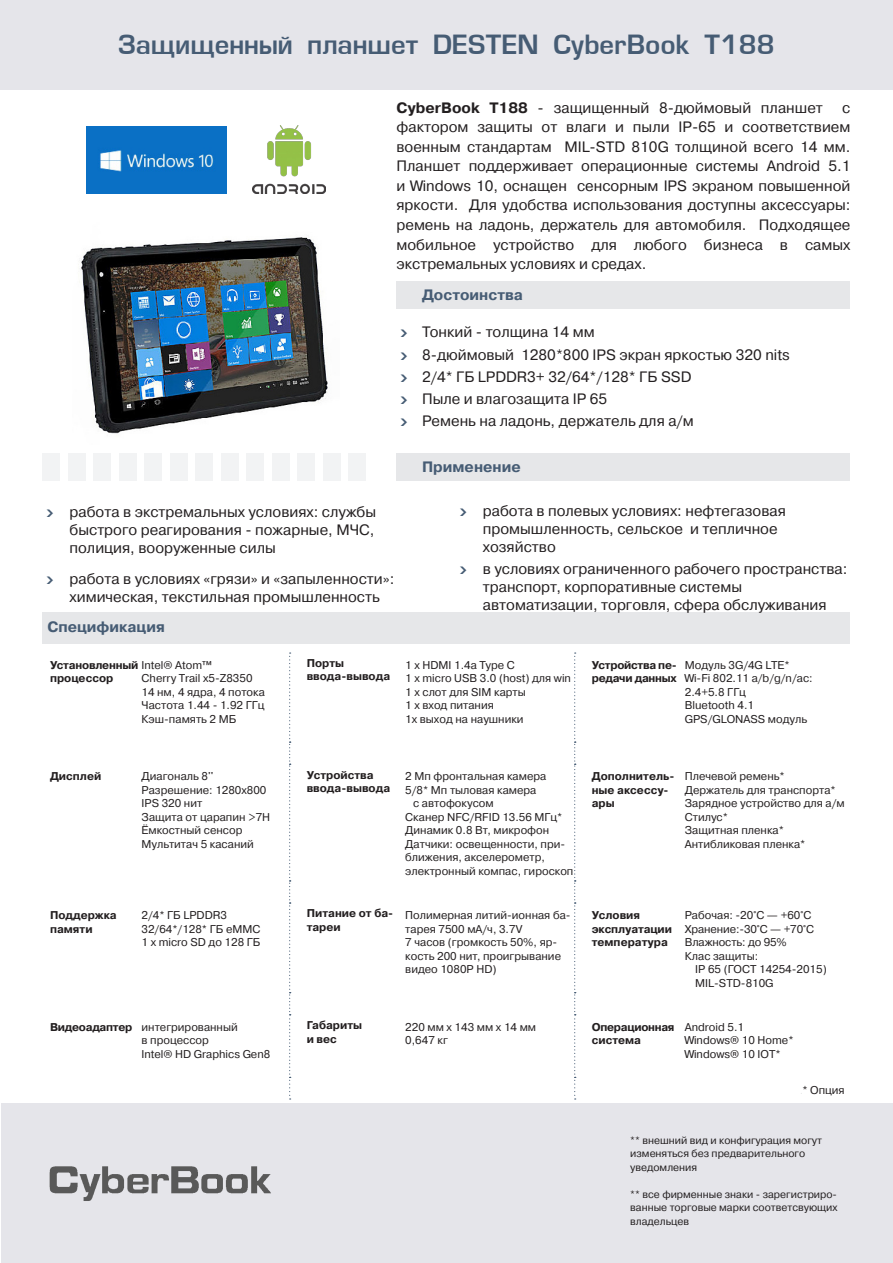
<style>
.page{position:relative;width:893px;height:1263px;background:#fff}
.page>*{position:absolute;margin:0;border:0;box-sizing:border-box;transform-origin:0 0}
.t1{font:700 27px "Evropa";color:#465c74}
.Paragraph_Style_1{font:15px/19.5px "Pragmatica WINC";color:#231f20}
.t2{font:700 15px "Pragmatica WINC";color:#465c74}
.t3{font:11.25px/13.5px "Pragmatica WINC";color:#231f20}
.t4{font:700 11.25px/13.5px "Pragmatica WINC";color:#231f20}
.t5{font:700 11.25px/13.5px "Pragmatica WINC";letter-spacing:-.025em;color:#231f20}
.t6{font:700 11.25px/13.5px "Pragmatica WINC";letter-spacing:-.02em;color:#231f20}
.t7{font:10.5px/13.5px "Pragmatica WINC";color:#231f20}
.s1{font-weight:700}
.s2{font-weight:400}
</style>
<div class="page">
<div style="left:0;top:0;width:893px;height:89px;background:#e5e5ea"></div>
<div style="left:396px;top:281px;width:454px;height:28px;background:#e6e7e9"></div>
<div style="left:43px;top:612px;width:807px;height:31px;background:#e6e7e9"></div>
<svg style="left:289px;top:652px;width:2px;height:447px"></svg>
<svg style="left:574px;top:652px;width:2px;height:447px"></svg>
<div style="left:1px;top:1103px;width:892px;height:160px;background:#e5e5ea"></div>
<div style="left:396px;top:453px;width:454px;height:27px;background:#e6e7e9"></div>
<div style="left:43px;top:453px;width:17px;height:28px;background:#f2f3f4"></div>
<div style="left:68px;top:453px;width:17px;height:28px;background:#f2f3f4"></div>
<div style="left:94px;top:453px;width:17px;height:28px;background:#f2f3f4"></div>
<div style="left:119px;top:453px;width:17px;height:28px;background:#f2f3f4"></div>
<div style="left:145px;top:453px;width:17px;height:28px;background:#f2f3f4"></div>
<div style="left:170px;top:453px;width:17px;height:28px;background:#f2f3f4"></div>
<div style="left:196px;top:453px;width:17px;height:28px;background:#f2f3f4"></div>
<div style="left:221px;top:453px;width:17px;height:28px;background:#f2f3f4"></div>
<div style="left:247px;top:453px;width:17px;height:28px;background:#f2f3f4"></div>
<div style="left:272px;top:453px;width:17px;height:28px;background:#f2f3f4"></div>
<div style="left:298px;top:453px;width:17px;height:28px;background:#f2f3f4"></div>
<div style="left:323px;top:453px;width:17px;height:28px;background:#f2f3f4"></div>
<div style="left:349px;top:453px;width:17px;height:28px;background:#f2f3f4"></div>
<img style="left:253px;top:126px;width:72px;height:68px">
<img style="left:86px;top:126px;width:141px;height:67px">
<img style="left:81px;top:237px;width:247px;height:197px">
<img style="left:50px;top:1166px;width:221px;height:35px">
<p class="t1" style="left:118px;top:30px;width:658px">Защищенный планшет DESTEN CyberBook T188</p>
<p class="Paragraph_Style_1" style="left:396px;top:98px;width:428px"><span class="s1">CyberBook T188</span> - защищенный 8-дюймовый планшет</p>
<p class="Paragraph_Style_1" style="left:396px;top:98px;width:455px;text-align:justify;text-indent:446px">с фактором защиты от влаги и пыли IP-65 и соответствием военным стандартам MIL-STD 810G толщиной всего 14 мм.<br>Планшет поддерживает операционные системы Android 5.1 и Windows 10, оснащен сенсорным IPS экраном повышенной яркости. Для удобства использования доступны аксессуары: ремень на ладонь, держатель для автомобиля. Подходящее мобильное устройство для любого бизнеса в самых экстремальных условиях и средах.</p>
<p class="t2" style="left:422px;top:287px;width:102px">Достоинства</p>
<p class="Paragraph_Style_1" style="left:422px;top:323px;width:174px">Тонкий - толщина 14 мм</p>
<p class="Paragraph_Style_1" style="left:422px;top:345px;width:369px">8-дюймовый 1280*800 IPS экран яркостью 320 nits</p>
<p class="Paragraph_Style_1" style="left:422px;top:367px;width:271px">2/4* ГБ LPDDR3+ 32/64*/128* ГБ SSD</p>
<p class="Paragraph_Style_1" style="left:422px;top:389px;width:187px">Пыле и влагозащита IP 65</p>
<p class="Paragraph_Style_1" style="left:422px;top:412px;width:273px">Ремень на ладонь, держатель для а/м</p>
<p class="Paragraph_Style_1" style="left:70px;top:503px;width:308px;line-height:18px;text-align:justify">работа в экстремальных условиях: службы быстрого реагирования - пожарные, МЧС, полиция, вооруженные силы</p>
<p class="Paragraph_Style_1" style="left:70px;top:570px;width:326px;line-height:18px">работа в условиях «грязи» и «запыленности»: химическая, текстильная промышленность</p>
<p class="t2" style="left:422px;top:459px;width:100px">Применение</p>
<p class="Paragraph_Style_1" style="left:483px;top:502px;width:304px;line-height:18px">работа в полевых условиях: нефтегазовая промышленность, сельское и тепличное хозяйство</p>
<p class="Paragraph_Style_1" style="left:483px;top:560px;width:366px;line-height:18px">в условиях ограниченного рабочего пространства: транспорт, корпоративные системы автоматизации, торговля, сфера обслуживания</p>
<p class="t2" style="left:48px;top:618px;width:119px">Спецификация</p>
<p class="t6" style="left:50px;top:658px;width:163px">Установленный <span class="s2">Intel® Atom™ </span>процессор</p>
<p class="t3" style="left:142px;top:671px;width:112px">Cherry Trail x5-Z8350</p>
<p class="t3" style="left:142px;top:685px;width:125px">14 нм, 4 ядра, 4 потока</p>
<p class="t3" style="left:142px;top:698px;width:124px">Частота 1.44 - 1.92 ГГц</p>
<p class="t3" style="left:142px;top:712px;width:96px">Кэш-память 2 МБ</p>
<p class="t4" style="left:50px;top:770px;width:53px">Дисплей</p>
<p class="t3" style="left:142px;top:770px;width:73px">Диагональ 8''</p>
<p class="t3" style="left:142px;top:783px;width:126px">Разрешение: 1280x800</p>
<p class="t3" style="left:142px;top:797px;width:62px">IPS 320 нит</p>
<p class="t3" style="left:142px;top:810px;width:130px">Защита от царапин &gt;7H</p>
<p class="t3" style="left:142px;top:824px;width:102px">Ёмкостный сенсор</p>
<p class="t3" style="left:142px;top:837px;width:114px">Мультитач 5 касаний</p>
<p class="t4" style="left:50px;top:908px;width:68px">Поддержка памяти</p>
<p class="t3" style="left:142px;top:908px;width:120px">2/4* ГБ LPDDR3<br>32/64*/128* ГБ eMMC</p>
<p class="t3" style="left:142px;top:935px;width:120px">1 x micro SD до 128 ГБ</p>
<p class="t4" style="left:307px;top:656px;width:85px">Порты ввода-вывода</p>
<p class="t3" style="left:405px;top:658px;width:111px">1 x HDMI 1.4а Type C</p>
<p class="t3" style="left:405px;top:671px;width:167px">1 x micro USB 3.0 (host) для win</p>
<p class="t3" style="left:405px;top:685px;width:122px">1 х слот для SIM карты</p>
<p class="t3" style="left:405px;top:698px;width:120px">1 x вход питания<br>1х выход на наушники</p>
<p class="t4" style="left:307px;top:768px;width:85px">Устройства ввода-вывода</p>
<p class="t3" style="left:405px;top:770px;width:143px">2 Мп фронтальная камера<br>5/8* Мп тыловая камера</p>
<p class="t3" style="left:413px;top:797px;width:82px">с автофокусом</p>
<p class="t3" style="left:405px;top:810px;width:159px">Сканер NFC/RFID 13.56 МГц*</p>
<p class="t3" style="left:405px;top:824px;width:145px">Динамик 0.8 Вт, микрофон</p>
<p class="t3" style="left:405px;top:837px;width:161px">Датчики: освещенности, при&shy;ближения, акселерометр,</p>
<p class="t3" style="left:405px;top:864px;width:170px">электронный компас, гироскоп</p>
<p class="t5" style="left:592px;top:658px;width:87px">Устройства пе&shy;редачи данных</p>
<p class="t3" style="left:685px;top:658px;width:129px">Модуль 3G/4G LTE*<br>Wi-Fi 802.11 a/b/g/n/ac:</p>
<p class="t3" style="left:685px;top:685px;width:71px">2.4+5.8 ГГц<br>Bluetooth 4.1</p>
<p class="t3" style="left:685px;top:712px;width:124px">GPS/GLONASS модуль</p>
<p class="t4" style="left:592px;top:770px;width:84px">Дополнитель&shy;ные аксессу&shy;ары</p>
<p class="t3" style="left:685px;top:770px;width:152px">Плечевой ремень*<br>Держатель для транспорта*</p>
<p class="t3" style="left:685px;top:797px;width:161px">Зарядное устройство для а/м</p>
<p class="t3" style="left:685px;top:810px;width:45px">Стилус*</p>
<p class="t3" style="left:685px;top:824px;width:101px">Защитная пленка*</p>
<p class="t3" style="left:685px;top:837px;width:122px">Антибликовая пленка*</p>
<p class="t4" style="left:307px;top:907px;width:88px">Питание от ба&shy;тареи</p>
<p class="t3" style="left:405px;top:908px;width:167px">Полимерная литий-ионная ба&shy;тарея 7500 мА/ч, 3.7V<br>7 часов (громкость 50%, яр&shy;кость 200 нит, проигрывание видео 1080P HD)</p>
<p class="t4" style="left:592px;top:908px;width:82px">Условия эксплуатации температура</p>
<p class="t3" style="left:685px;top:908px;width:128px">Рабочая: -20°C — +60°C</p>
<p class="t3" style="left:685px;top:922px;width:131px">Хранение:-30°C — +70°C</p>
<p class="t3" style="left:685px;top:935px;width:103px">Влажность: до 95%</p>
<p class="t3" style="left:685px;top:949px;width:75px">Клас защиты:</p>
<p class="t3" style="left:695px;top:962px;width:133px">IP 65 (ГОСТ 14254-2015)</p>
<p class="t3" style="left:695px;top:976px;width:80px">MIL-STD-810G</p>
<p class="t5" style="left:50px;top:1020px;width:84px">Видеоадаптер</p>
<p class="t3" style="left:142px;top:1020px;width:130px">интегрированный<br>в процессор<br>Intel® HD Graphics Gen8</p>
<p class="t4" style="left:307px;top:1018px;width:57px">Габариты и вес</p>
<p class="t3" style="left:405px;top:1020px;width:132px">220 мм x 143 мм x 14 мм<br>0,647 кг</p>
<p class="t5" style="left:592px;top:1020px;width:84px">Операционная система</p>
<p class="t3" style="left:685px;top:1020px;width:110px">Android 5.1<br>Windows® 10 Home*</p>
<p class="t3" style="left:685px;top:1047px;width:97px">Windows® 10 IOT*</p>
<p class="t3" style="left:802px;top:1083px;width:44px">* Опция</p>
<p class="t7" style="left:630px;top:1133px;width:193px">** внешний вид и конфигурация могут изменяться без предварительного уведомления</p>
<p class="t7" style="left:630px;top:1187px;width:209px;text-align:justify">** все фирменные знаки - зарегистриро&shy;ванные торговые марки соответсвующих владельцев</p>
</div>
